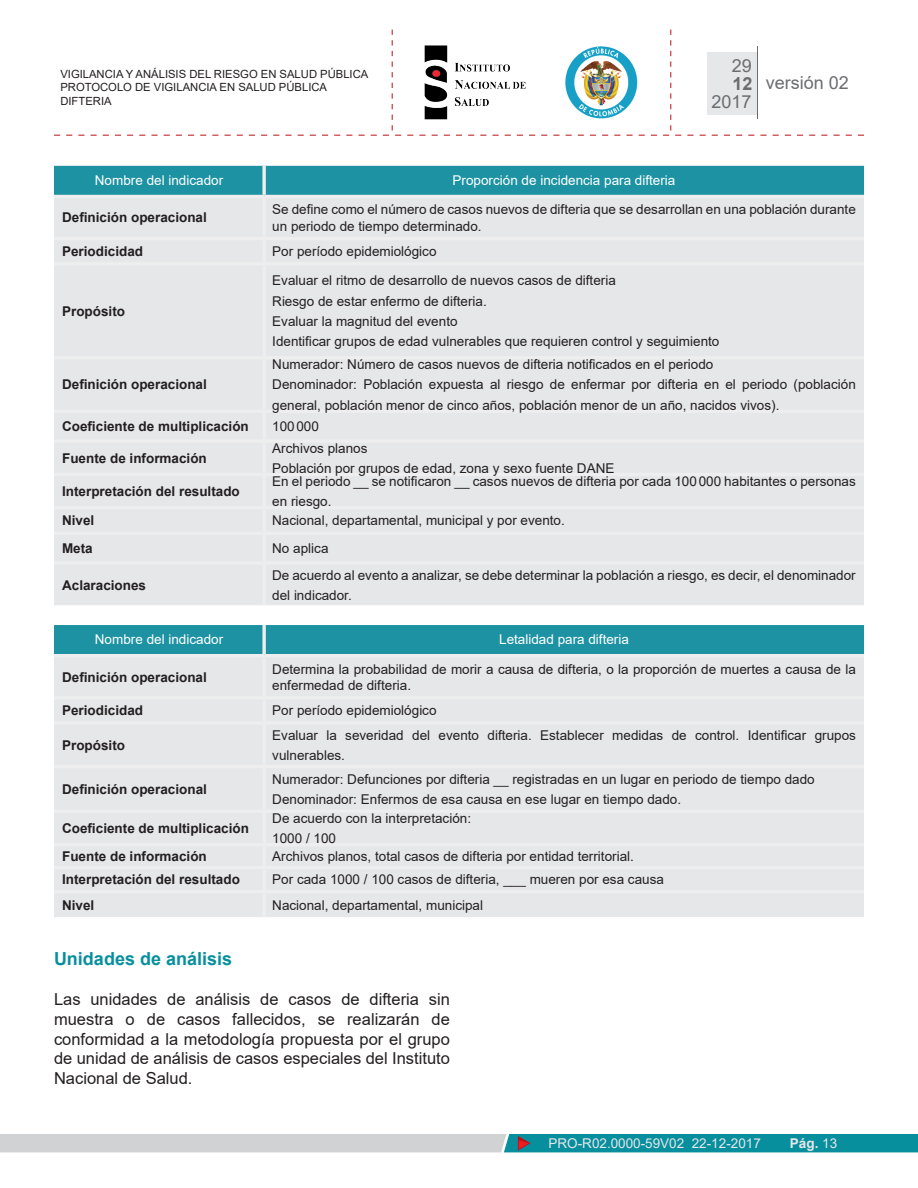
<style>
.page{position:relative;width:918px;height:1188px;background:#fff}
.page>*{position:absolute;margin:0;border:0;box-sizing:border-box;transform-origin:0 0}
.t1{font:700 18px "Arial";color:#088f9e}
.t2{font:18px/35.1px "Arial";color:#6c6d70;text-align:right}
.t3{font:700 18px "Arial";color:#6c6d70}
.t4{font:16.5px/19.8px "Arial";color:#231f20;text-align:justify}
.t5{font:13.5px/20.1px "Arial";color:#231f20}
.t6{font:700 13.5px "Arial";color:#231f20}
.t7{font:13.5px "Arial";color:#fff}
.t8{font:13.5px "Arial";color:#e6e7e9}
.t9{font:700 13.5px "Arial";color:#e6e7e9}
.t10{font:11.25px/13.5px "Arial";color:#231f20}
.s1{font-weight:400}
</style>
<div class="page">
<svg style="left:54px;top:30px;width:810px;height:106px"></svg>
<div style="left:707px;top:52px;width:50px;height:62px;background:#e6e7e9"></div>
<hr style="left:757px;top:46px;width:1px;height:73px;background:#6c6d70">
<svg style="left:0;top:1134px;width:918px;height:18px;background:#78b3bb"></svg>
<div style="left:54px;top:166px;width:810px;height:29px;background:#1d92a2"></div>
<div style="left:54px;top:198px;width:810px;height:407px;background:#e6e7e9"></div>
<svg style="left:262px;top:166px;width:4px;height:29px"></svg>
<hr style="left:54px;top:195px;width:210px;height:3px;background:#edeeed">
<hr style="left:264px;top:195px;width:600px;height:3px;background:#edeeed">
<hr style="left:262px;top:198px;width:4px;height:39px;background:#edeeed">
<hr style="left:54px;top:237px;width:210px;height:3px;background:#edeeed">
<hr style="left:264px;top:237px;width:600px;height:3px;background:#edeeed">
<hr style="left:262px;top:240px;width:4px;height:22px;background:#edeeed">
<hr style="left:54px;top:262px;width:210px;height:4px;background:#edeeed">
<hr style="left:264px;top:262px;width:600px;height:4px;background:#edeeed">
<hr style="left:262px;top:266px;width:4px;height:90px;background:#edeeed">
<hr style="left:54px;top:356px;width:210px;height:3px;background:#edeeed">
<hr style="left:264px;top:356px;width:600px;height:3px;background:#edeeed">
<hr style="left:262px;top:359px;width:4px;height:51px;background:#edeeed">
<hr style="left:54px;top:410px;width:210px;height:3px;background:#edeeed">
<hr style="left:264px;top:410px;width:600px;height:3px;background:#edeeed">
<hr style="left:262px;top:413px;width:4px;height:26px;background:#edeeed">
<hr style="left:54px;top:439px;width:210px;height:4px;background:#edeeed">
<hr style="left:264px;top:439px;width:600px;height:4px;background:#edeeed">
<hr style="left:262px;top:443px;width:4px;height:30px;background:#edeeed">
<hr style="left:54px;top:473px;width:210px;height:3px;background:#edeeed">
<hr style="left:264px;top:473px;width:600px;height:3px;background:#edeeed">
<hr style="left:262px;top:476px;width:4px;height:30px;background:#edeeed">
<hr style="left:54px;top:506px;width:210px;height:4px;background:#edeeed">
<hr style="left:264px;top:506px;width:600px;height:4px;background:#edeeed">
<hr style="left:262px;top:510px;width:4px;height:22px;background:#edeeed">
<hr style="left:54px;top:532px;width:210px;height:3px;background:#edeeed">
<hr style="left:264px;top:532px;width:600px;height:3px;background:#edeeed">
<hr style="left:262px;top:535px;width:4px;height:26px;background:#edeeed">
<hr style="left:54px;top:561px;width:210px;height:4px;background:#edeeed">
<hr style="left:264px;top:561px;width:600px;height:4px;background:#edeeed">
<hr style="left:262px;top:565px;width:4px;height:40px;background:#edeeed">
<div style="left:54px;top:625px;width:810px;height:29px;background:#1d92a2"></div>
<div style="left:54px;top:657px;width:810px;height:260px;background:#e6e7e9"></div>
<svg style="left:262px;top:625px;width:4px;height:29px"></svg>
<hr style="left:54px;top:654px;width:210px;height:3px;background:#edeeed">
<hr style="left:264px;top:654px;width:600px;height:3px;background:#edeeed">
<hr style="left:262px;top:657px;width:4px;height:39px;background:#edeeed">
<hr style="left:54px;top:696px;width:210px;height:4px;background:#edeeed">
<hr style="left:264px;top:696px;width:600px;height:4px;background:#edeeed">
<hr style="left:262px;top:700px;width:4px;height:21px;background:#edeeed">
<hr style="left:54px;top:721px;width:210px;height:4px;background:#edeeed">
<hr style="left:264px;top:721px;width:600px;height:4px;background:#edeeed">
<hr style="left:262px;top:725px;width:4px;height:40px;background:#edeeed">
<hr style="left:54px;top:765px;width:210px;height:3px;background:#edeeed">
<hr style="left:264px;top:765px;width:600px;height:3px;background:#edeeed">
<hr style="left:262px;top:768px;width:4px;height:42px;background:#edeeed">
<hr style="left:54px;top:810px;width:210px;height:3px;background:#edeeed">
<hr style="left:264px;top:810px;width:600px;height:3px;background:#edeeed">
<hr style="left:262px;top:813px;width:4px;height:30px;background:#edeeed">
<hr style="left:54px;top:843px;width:210px;height:3px;background:#edeeed">
<hr style="left:264px;top:843px;width:600px;height:3px;background:#edeeed">
<hr style="left:262px;top:846px;width:4px;height:20px;background:#edeeed">
<hr style="left:54px;top:866px;width:210px;height:3px;background:#edeeed">
<hr style="left:264px;top:866px;width:600px;height:3px;background:#edeeed">
<hr style="left:262px;top:869px;width:4px;height:21px;background:#edeeed">
<hr style="left:54px;top:890px;width:210px;height:3px;background:#edeeed">
<hr style="left:264px;top:890px;width:600px;height:3px;background:#edeeed">
<hr style="left:262px;top:893px;width:4px;height:24px;background:#edeeed">
<h1 class="t2" style="left:712px;top:48px;width:42px">29<br>2017</h1>
<p class="t10" style="left:60px;top:67px;width:310px">VIGILANCIA Y ANÁLISIS DEL RIESGO EN SALUD PÚBLICA<br>PROTOCOLO DE VIGILANCIA EN SALUD PÚBLICA<br>DIFTERIA</p>
<h1 class="t2" style="left:766px;top:65px;width:85px">versión 02</h1>
<h1 class="t3" style="left:733px;top:71px;width:22px">12</h1>
<p class="t7" style="left:95px;top:171px;width:130px">Nombre del indicador</p>
<p class="t7" style="left:453px;top:171px;width:224px">Proporción de incidencia para difteria</p>
<p class="t6" style="left:62px;top:208px;width:146px">Definición operacional</p>
<p class="t5" style="left:272px;top:201px;width:585px;line-height:16.2px">Se define como el número de casos nuevos de difteria que se desarrollan en una población durante un periodo de tiempo determinado.</p>
<p class="t6" style="left:62px;top:242px;width:83px">Periodicidad</p>
<p class="t5" style="left:272px;top:241px;width:166px">Por período epidemiológico</p>
<p class="t6" style="left:62px;top:301px;width:65px">Propósito</p>
<p class="t6" style="left:62px;top:375px;width:146px">Definición operacional</p>
<p class="t5" style="left:272px;top:271px;width:449px">Evaluar el ritmo de desarrollo de nuevos casos de difteria<br>Riesgo de estar enfermo de difteria.<br>Evaluar la magnitud del evento<br>Identificar grupos de edad vulnerables que requieren control y seguimiento</p>
<p class="t5" style="left:272px;top:354px;width:585px">Numerador: Número de casos nuevos de difteria notificados en el periodo<br>Denominador: Población expuesta al riesgo de enfermar por difteria en el periodo (población general, población menor de cinco años, población menor de un año, nacidos vivos).</p>
<p class="t6" style="left:62px;top:417px;width:188px">Coeficiente de multiplicación</p>
<p class="t5" style="left:272px;top:416px;width:48px">100000</p>
<p class="t6" style="left:62px;top:448px;width:146px">Fuente de información</p>
<p class="t5" style="left:272px;top:438px;width:344px">Archivos planos<br>Población por grupos de edad, zona y sexo fuente DANE</p>
<p class="t6" style="left:62px;top:482px;width:179px">Interpretación del resultado</p>
<p class="t5" style="left:272px;top:471px;width:585px">En el periodo __ se notificaron __ casos nuevos de difteria por cada 100000 habitantes o personas en riesgo.</p>
<p class="t6" style="left:62px;top:511px;width:34px">Nivel</p>
<p class="t5" style="left:272px;top:511px;width:294px">Nacional, departamental, municipal y por evento.</p>
<p class="t6" style="left:62px;top:539px;width:32px">Meta</p>
<p class="t5" style="left:272px;top:538px;width:58px">No aplica</p>
<p class="t6" style="left:62px;top:576px;width:86px">Aclaraciones</p>
<p class="t5" style="left:272px;top:565px;width:585px">De acuerdo al evento a analizar, se debe determinar la población a riesgo, es decir, el denominador del indicador.</p>
<p class="t7" style="left:95px;top:630px;width:130px">Nombre del indicador</p>
<p class="t7" style="left:499px;top:630px;width:131px">Letalidad para difteria</p>
<p class="t6" style="left:62px;top:667px;width:146px">Definición operacional</p>
<p class="t5" style="left:272px;top:661px;width:585px;line-height:16.2px">Determina la probabilidad de morir a causa de difteria, o la proporción de muertes a causa de la enfermedad de difteria.</p>
<p class="t6" style="left:62px;top:701px;width:83px">Periodicidad</p>
<p class="t5" style="left:272px;top:700px;width:166px">Por período epidemiológico</p>
<p class="t6" style="left:62px;top:736px;width:65px">Propósito</p>
<p class="t5" style="left:272px;top:725px;width:585px">Evaluar la severidad del evento difteria. Establecer medidas de control. Identificar grupos vulnerables.</p>
<p class="t6" style="left:62px;top:780px;width:146px">Definición operacional</p>
<p class="t5" style="left:272px;top:769px;width:544px">Numerador: Defunciones por difteria __ registradas en un lugar en periodo de tiempo dado<br>Denominador: Enfermos de esa causa en ese lugar en tiempo dado.</p>
<p class="t6" style="left:62px;top:819px;width:188px">Coeficiente de multiplicación</p>
<p class="t5" style="left:272px;top:808px;width:200px">De acuerdo con la interpretación:<br>1000 / 100</p>
<p class="t6" style="left:62px;top:847px;width:146px">Fuente de información</p>
<p class="t5" style="left:272px;top:846px;width:363px">Archivos planos, total casos de difteria por entidad territorial.</p>
<p class="t6" style="left:62px;top:870px;width:179px">Interpretación del resultado</p>
<p class="t5" style="left:272px;top:870px;width:393px">Por cada 1000 / 100 casos de difteria, ___ mueren por esa causa</p>
<p class="t6" style="left:62px;top:896px;width:34px">Nivel</p>
<p class="t5" style="left:272px;top:895px;width:212px">Nacional, departamental, municipal</p>
<h1 class="t1" style="left:54px;top:946px;width:180px">Unidades de análisis</h1>
<p class="t4" style="left:54px;top:989px;width:397px">Las unidades de análisis de casos de difteria sin muestra o de casos fallecidos, se realizarán de conformidad a la metodología propuesta por el grupo de unidad de análisis de casos especiales del Instituto Nacional de Salud.</p>
<p class="t8" style="left:549px;top:1134px;width:214px">PRO-R02.0000-59V02 22-12-2017</p>
<p class="t9" style="left:790px;top:1134px;width:49px">Pág. <span class="s1">13</span></p>
</div>
